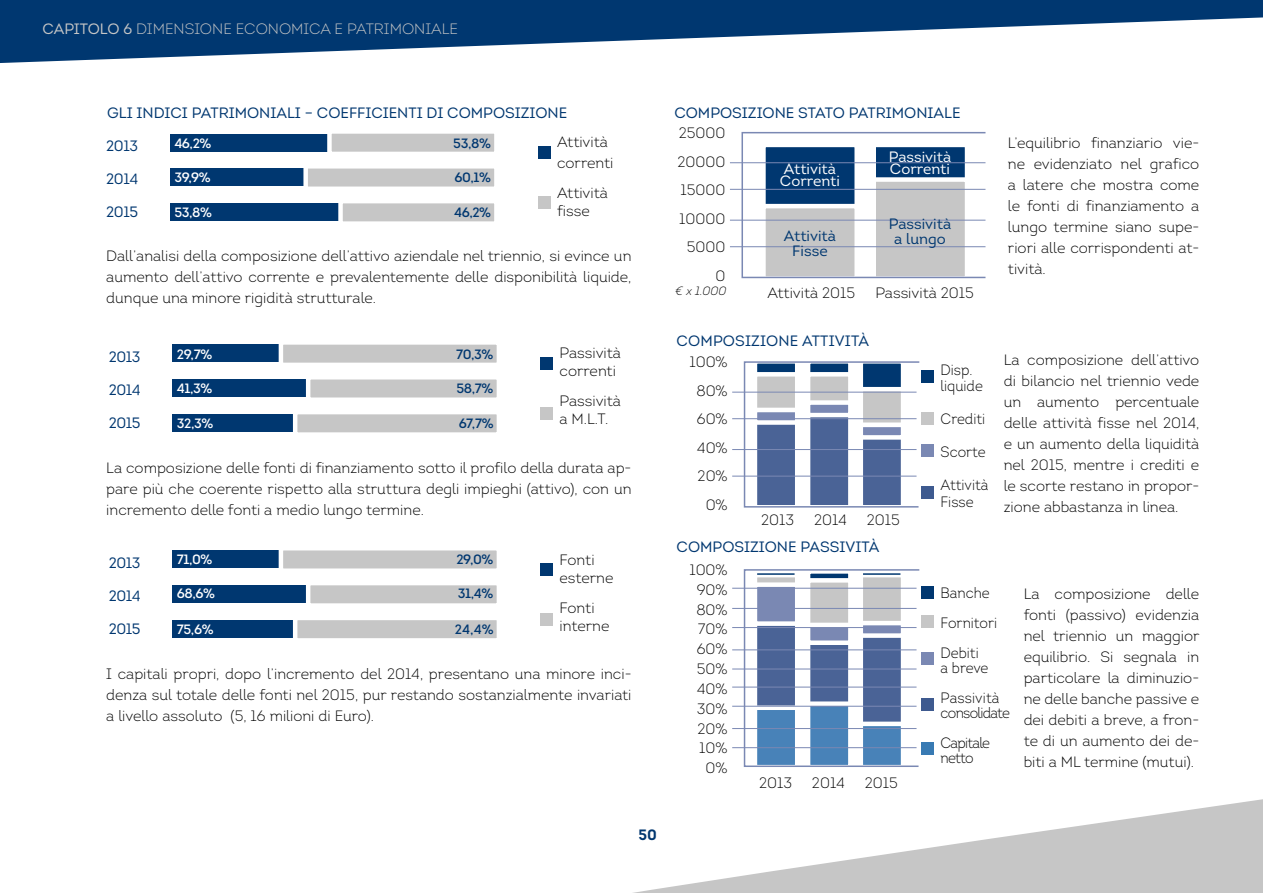
<style>
.page{position:relative;width:1263px;height:893px;background:#fff}
.page>*{position:absolute;margin:0;border:0;box-sizing:border-box;transform-origin:0 0}
.t1{font:300 15px/21px "Intro";color:#000}
.t2{font:15px "Intro Book Caps";color:#003770}
.t3{font:300 15px/30px "Intro";color:#000;scale:.94 1}
.t4{font:300 15px "Intro";color:#c6c6c6}
.t5{font:15px "Intro";letter-spacing:-.03em;color:#003770}
.t6{font:15px/12px "Intro";color:#fff}
.t7{font:15px/15px "Intro";color:#003770;text-align:center}
.t8{font:300 15px/30px "Intro";letter-spacing:-.05em;color:#000;scale:.94 1}
.t9{font:700 15px "Intro";color:#003770}
.t10{font:13.5px "Intro";letter-spacing:-.03em;color:#fff}
.t11{font:13.5px "Intro";letter-spacing:-.03em;color:#003770}
.t12{font:italic 300 12px "Intro";color:#000}
.s1{font-weight:400}
</style>
<div class="page">
<div style="left:871px;top:143px;width:98px;height:137px;background:#003770;border:4px solid #fff"></div>
<div style="left:871px;top:177px;width:98px;height:104px;background:#c6c6c6;border:4px solid #fff"></div>
<div style="left:761px;top:143px;width:98px;height:137px;background:#003770;border:4px solid #fff"></div>
<svg style="left:0;top:0;width:1263px;height:63px;fill:#003770"></svg>
<div style="left:173px;top:345px;width:326px;height:17px;background:#003770"></div>
<div style="left:279px;top:340px;width:222px;height:27px;background:#c6c6c6;border:4px solid #fff"></div>
<div style="left:173px;top:379px;width:326px;height:18px;background:#003770"></div>
<div style="left:306px;top:375px;width:195px;height:27px;background:#c6c6c6;border:4px solid #fff"></div>
<div style="left:173px;top:414px;width:326px;height:18px;background:#003770"></div>
<div style="left:293px;top:410px;width:208px;height:27px;background:#c6c6c6;border:4px solid #fff"></div>
<div style="left:540px;top:357px;width:13px;height:13px;background:#003770"></div>
<div style="left:540px;top:407px;width:13px;height:13px;background:#c6c6c6"></div>
<div style="left:170px;top:134px;width:326px;height:17px;background:#003770"></div>
<div style="left:327px;top:129px;width:172px;height:27px;background:#c6c6c6;border:4px solid #fff"></div>
<div style="left:170px;top:168px;width:326px;height:18px;background:#003770"></div>
<div style="left:303px;top:164px;width:196px;height:27px;background:#c6c6c6;border:4px solid #fff"></div>
<div style="left:170px;top:203px;width:326px;height:18px;background:#003770"></div>
<div style="left:338px;top:199px;width:161px;height:27px;background:#c6c6c6;border:4px solid #fff"></div>
<div style="left:538px;top:146px;width:13px;height:13px;background:#003770"></div>
<div style="left:538px;top:196px;width:13px;height:13px;background:#c6c6c6"></div>
<div style="left:173px;top:550px;width:326px;height:18px;background:#003770"></div>
<div style="left:279px;top:546px;width:222px;height:27px;background:#c6c6c6;border:4px solid #fff"></div>
<div style="left:173px;top:585px;width:326px;height:18px;background:#003770"></div>
<div style="left:306px;top:581px;width:195px;height:27px;background:#c6c6c6;border:4px solid #fff"></div>
<div style="left:173px;top:620px;width:326px;height:18px;background:#003770"></div>
<div style="left:293px;top:616px;width:208px;height:27px;background:#c6c6c6;border:4px solid #fff"></div>
<div style="left:540px;top:563px;width:13px;height:12px;background:#003770"></div>
<div style="left:540px;top:613px;width:13px;height:13px;background:#c6c6c6"></div>
<div style="left:761px;top:204px;width:98px;height:77px;background:#c6c6c6;border:4px solid #fff"></div>
<div style="left:741px;top:132px;width:245px;height:146px;border:2px solid #7a88b3"></div>
<hr style="left:730px;top:162px;width:255px;height:1px;background:#7a88b3">
<hr style="left:730px;top:189px;width:255px;height:1px;background:#7a88b3">
<hr style="left:730px;top:220px;width:255px;height:1px;background:#7a88b3">
<hr style="left:730px;top:246px;width:255px;height:1px;background:#7a88b3">
<svg style="left:743px;top:361px;width:177px;height:147px"></svg>
<hr style="left:732px;top:392px;width:184px;height:1px;background:#7a88b3">
<hr style="left:732px;top:418px;width:184px;height:1px;background:#7a88b3">
<hr style="left:732px;top:449px;width:184px;height:1px;background:#7a88b3">
<hr style="left:732px;top:476px;width:184px;height:1px;background:#7a88b3">
<div style="left:921px;top:371px;width:13px;height:12px;background:#003770"></div>
<div style="left:921px;top:412px;width:13px;height:13px;background:#c6c6c6"></div>
<div style="left:921px;top:444px;width:13px;height:13px;background:#7a88b3"></div>
<div style="left:921px;top:486px;width:13px;height:13px;background:#3e5a8f"></div>
<svg style="left:743px;top:569px;width:177px;height:49px"></svg>
<div style="left:921px;top:586px;width:13px;height:13px;background:#003770"></div>
<div style="left:921px;top:615px;width:13px;height:13px;background:#c6c6c6"></div>
<hr style="left:732px;top:608px;width:184px;height:1px;background:#7a88b3">
<hr style="left:732px;top:588px;width:184px;height:1px;background:#7a88b3">
<hr style="left:863px;top:573px;width:37px;height:2px;background:#003770">
<hr style="left:757px;top:573px;width:37px;height:2px;background:#003770">
<svg style="left:633px;top:618px;width:599px;height:275px"></svg>
<p class="t4" style="left:43px;top:20px;width:417px"><span class="s1">CAPITOLO 6</span> DIMENSIONE ECONOMICA E PATRIMONIALE</p>
<p class="t2" style="left:107px;top:103px;width:462px">GLI INDICI PATRIMONIALI – COEFFICIENTI DI COMPOSIZIONE</p>
<p class="t5" style="left:106px;top:137px;width:33px">2013</p>
<p class="t5" style="left:106px;top:170px;width:33px">2014</p>
<p class="t5" style="left:106px;top:203px;width:33px">2015</p>
<p class="t1" style="left:557px;top:131px;width:58px">Attività correnti</p>
<p class="t1" style="left:557px;top:184px;width:52px;line-height:18px">Attività fisse</p>
<p class="t1" style="left:106px;top:246px;width:527px;text-align:justify">Dall’analisi della composizione dell’attivo aziendale nel triennio, si evince un aumento dell’attivo corrente e prevalentemente delle disponibilità liquide, dunque una minore rigidità strutturale.</p>
<p class="t10" style="left:174px;top:134px;width:39px">46,2%</p>
<p class="t10" style="left:174px;top:168px;width:38px">39,9%</p>
<p class="t10" style="left:174px;top:203px;width:39px">53,8%</p>
<p class="t11" style="left:453px;top:134px;width:39px">53,8%</p>
<p class="t11" style="left:454px;top:168px;width:38px">60,1%</p>
<p class="t11" style="left:454px;top:203px;width:39px">46,2%</p>
<p class="t1" style="left:559px;top:343px;width:63px;line-height:18px">Passività correnti</p>
<p class="t1" style="left:559px;top:391px;width:63px;line-height:18px">Passività a M.L.T.</p>
<p class="t1" style="left:106px;top:457px;width:527px;text-align:justify">La composizione delle fonti di finanziamento sotto il profilo della durata ap&shy;pare più che coerente rispetto alla struttura degli impieghi (attivo), con un incremento delle fonti a medio lungo termine.</p>
<p class="t10" style="left:177px;top:345px;width:37px">29,7%</p>
<p class="t10" style="left:177px;top:379px;width:37px">41,3%</p>
<p class="t10" style="left:177px;top:414px;width:38px">32,3%</p>
<p class="t11" style="left:456px;top:345px;width:39px">70,3%</p>
<p class="t11" style="left:456px;top:379px;width:39px">58,7%</p>
<p class="t11" style="left:459px;top:414px;width:36px">67,7%</p>
<p class="t5" style="left:109px;top:348px;width:33px">2013</p>
<p class="t5" style="left:109px;top:381px;width:33px">2014</p>
<p class="t5" style="left:109px;top:414px;width:33px">2015</p>
<p class="t10" style="left:177px;top:551px;width:37px">71,0%</p>
<p class="t10" style="left:177px;top:585px;width:40px">68,6%</p>
<p class="t10" style="left:177px;top:620px;width:38px">75,6%</p>
<p class="t11" style="left:456px;top:551px;width:39px">29,0%</p>
<p class="t11" style="left:458px;top:585px;width:37px">31,4%</p>
<p class="t11" style="left:455px;top:620px;width:40px">24,4%</p>
<p class="t1" style="left:559px;top:550px;width:55px;line-height:18px">Fonti esterne</p>
<p class="t1" style="left:559px;top:598px;width:51px;line-height:18px">Fonti interne</p>
<p class="t1" style="left:106px;top:663px;width:527px;text-align:justify">I capitali propri, dopo l’incremento del 2014, presentano una minore inci&shy;denza sul totale delle fonti nel 2015, pur restando sostanzialmente invariati a livello assoluto (5, 16 milioni di Euro).</p>
<p class="t5" style="left:109px;top:554px;width:33px">2013</p>
<p class="t5" style="left:109px;top:587px;width:33px">2014</p>
<p class="t5" style="left:109px;top:620px;width:33px">2015</p>
<p class="t9" style="left:638px;top:826px;width:20px">50</p>
<p class="t2" style="left:674px;top:103px;width:288px">COMPOSIZIONE STATO PATRIMONIALE</p>
<p class="t1" style="left:677px;top:119px;width:49px;line-height:28.5px;text-align:right">25000<br>20000<br>15000<br>10000<br>5000<br>0</p>
<p class="t12" style="left:675px;top:284px;width:53px">€ x 1.000</p>
<p class="t6" style="left:780px;top:163px;width:62px">Attività<br>Correnti</p>
<p class="t6" style="left:889px;top:150px;width:64px">Passività<br>Correnti</p>
<p class="t7" style="left:784px;top:228px;width:54px">Attività<br>Fisse</p>
<p class="t7" style="left:889px;top:216px;width:64px">Passività a lungo</p>
<p class="t1" style="left:767px;top:282px;width:89px">Attività 2015</p>
<p class="t1" style="left:875px;top:282px;width:100px">Passività 2015</p>
<p class="t2" style="left:677px;top:331px;width:194px">COMPOSIZIONE ATTIVITÀ</p>
<p class="t1" style="left:689px;top:348px;width:40px;line-height:28.5px;text-align:right">100%<br>80%<br>60%<br>40%<br>20%<br>0%</p>
<p class="t1" style="left:761px;top:510px;width:35px">2013</p>
<p class="t1" style="left:814px;top:510px;width:34px">2014</p>
<p class="t1" style="left:867px;top:510px;width:35px">2015</p>
<p class="t2" style="left:677px;top:538px;width:204px">COMPOSIZIONE PASSIVITÀ</p>
<p class="t3" style="left:940px;top:361px;width:47px;line-height:16.5px">Disp. liquide</p>
<p class="t3" style="left:940px;top:404px;width:49px">Crediti</p>
<p class="t3" style="left:940px;top:437px;width:50px">Scorte</p>
<p class="t3" style="left:940px;top:477px;width:52px;line-height:16.5px">Attività<br>Fisse</p>
<p class="t1" style="left:1008px;top:133px;width:193px;text-align:justify">L’equilibrio finanziario vie&shy;ne evidenziato nel grafico a latere che mostra come le fonti di finanziamento a lungo termine siano supe&shy;riori alle corrispondenti at&shy;tività.</p>
<p class="t1" style="left:1004px;top:349px;width:197px;text-align:justify">La composizione dell’attivo di bilancio nel triennio vede un aumento percentuale delle attività fisse nel 2014, e un aumento della liquidità nel 2015, mentre i crediti e le scorte restano in propor&shy;zione abbastanza in linea.</p>
<p class="t1" style="left:689px;top:560px;width:40px;line-height:19.8px;text-align:right">100%<br>90%<br>80%<br>70%<br>60%<br>50%<br>40%<br>30%<br>20%<br>10%<br>0%</p>
<p class="t1" style="left:759px;top:772px;width:35px">2013</p>
<p class="t1" style="left:812px;top:772px;width:34px">2014</p>
<p class="t1" style="left:865px;top:772px;width:35px">2015</p>
<p class="t3" style="left:940px;top:577px;width:62px">Banche<br>Fornitori<br>Debiti</p>
<p class="t3" style="left:940px;top:652px;width:64px">a breve<br>Passività</p>
<p class="t8" style="left:940px;top:697px;width:75px">consolidate<br>Capitale</p>
<p class="t3" style="left:940px;top:742px;width:37px">netto</p>
<p class="t1" style="left:1024px;top:584px;width:177px;text-align:justify">La composizione delle fonti (passivo) evidenzia nel triennio un maggior equilibrio. Si segnala in particolare la diminuzio&shy;ne delle banche passive e dei debiti a breve, a fron&shy;te di un aumento dei de&shy;biti a ML termine (mutui).</p>
</div>
